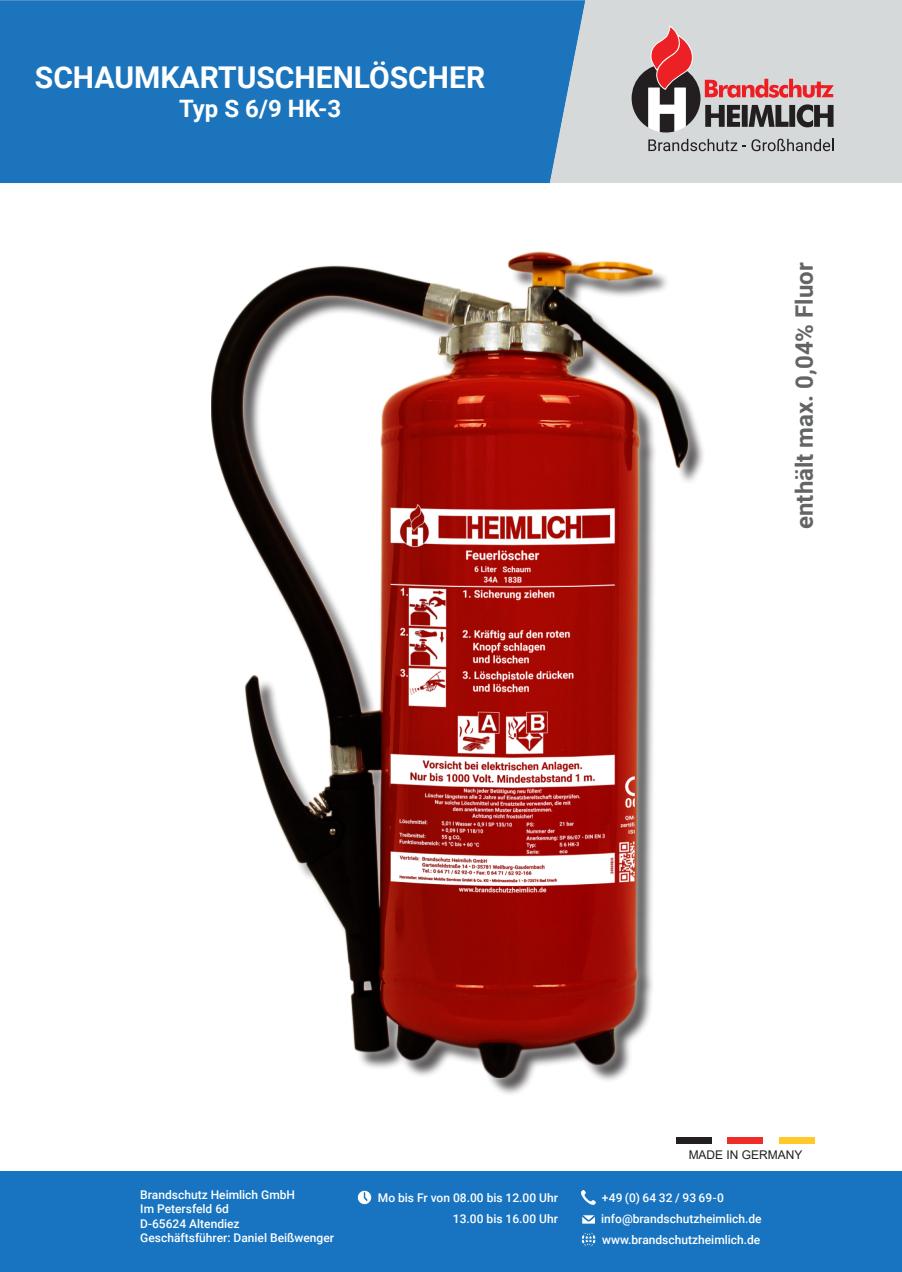
<style>
.page{position:relative;width:902px;height:1272px;background:#fff}
.page>*{position:absolute;margin:0;border:0;box-sizing:border-box;transform-origin:0 0}
.t1{font:700 30px "Roboto";color:#fff}
.t2{font:700 24px "Roboto";color:#636466}
.t3{font:700 24px "Roboto";color:#fff}
.t4{font:500 12px "Roboto";color:#fff}
.t5{font:12px "Arial";color:#231f20}
</style>
<div class="page">
<img style="left:212px;top:252px;width:478px;height:825px">
<div style="left:0;top:0;width:549px;height:183px;background:#1c75bc"></div>
<svg style="left:549px;top:0;width:352px;height:183px;background:#c4cfd6"></svg>
<svg style="left:648px;top:139px;width:185px;height:12px;background:#a1a2a3"></svg>
<svg style="left:631px;top:6px;width:202px;height:126px;background:#bfabac"></svg>
<div style="left:0;top:1171px;width:901px;height:100px;background:#1874c1"></div>
<svg style="left:357px;top:1190px;width:15px;height:15px"></svg>
<svg style="left:581px;top:1190px;width:15px;height:14px"></svg>
<svg style="left:582px;top:1215px;width:13px;height:9px"></svg>
<svg style="left:581px;top:1232px;width:15px;height:15px"></svg>
<div style="left:676px;top:1136px;width:36px;height:7px;background:#231f20"></div>
<div style="left:727px;top:1136px;width:36px;height:7px;background:#ee2d29"></div>
<div style="left:778px;top:1136px;width:36px;height:7px;background:#fec929"></div>
<p class="t1" style="left:35px;top:57px;width:452px">SCHAUMKARTUSCHENLÖSCHER</p>
<p class="t3" style="left:179px;top:92px;width:163px">Typ S 6/9 HK-3</p>
<p class="t2" style="left:787px;top:529px;width:268px;rotate:-90deg">enthält max. 0,04% Fluor</p>
<p class="t4" style="left:140px;top:1186px;width:156px">Brandschutz Heimlich GmbH</p>
<p class="t4" style="left:140px;top:1200px;width:90px">Im Petersfeld 6d</p>
<p class="t4" style="left:140px;top:1215px;width:101px">D-65624 Altendiez</p>
<p class="t4" style="left:140px;top:1229px;width:195px">Geschäftsführer: Daniel Beißwenger</p>
<p class="t4" style="left:378px;top:1189px;width:181px">Mo bis Fr von 08.00 bis 12.00 Uhr</p>
<p class="t4" style="left:453px;top:1210px;width:106px">13.00 bis 16.00 Uhr</p>
<p class="t5" style="left:688px;top:1146px;width:115px">MADE IN GERMANY</p>
<p class="t4" style="left:601px;top:1189px;width:124px">+49 (0) 64 32 / 93 69-0</p>
<p class="t4" style="left:601px;top:1210px;width:162px">info@brandschutzheimlich.de</p>
<p class="t4" style="left:602px;top:1231px;width:160px">www.brandschutzheimlich.de</p>
</div>
